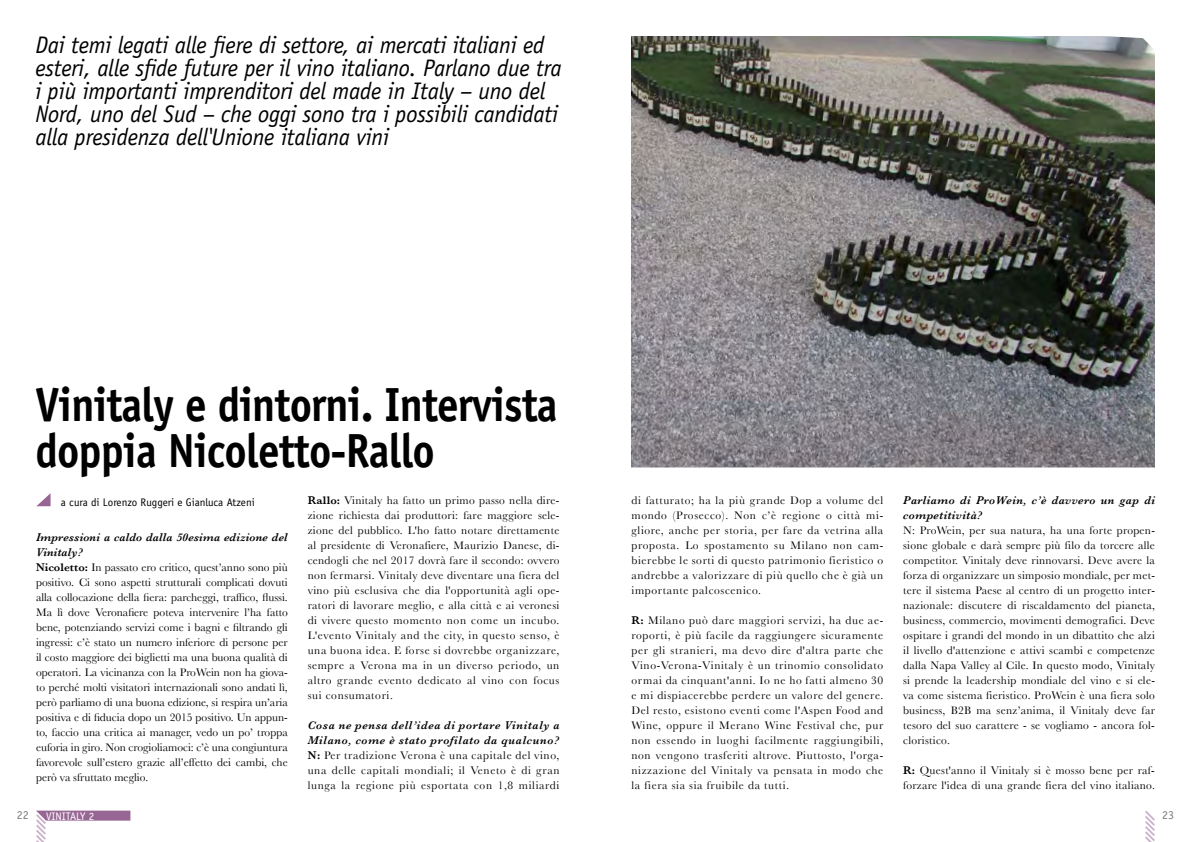
<style>
.page{position:relative;width:1191px;height:842px;background:#fff}
.page>*{position:absolute;margin:0;border:0;box-sizing:border-box;transform-origin:0 0}
.t1{font:700 48px/46px "Officina Sans Std";letter-spacing:-.02em;color:#000;scale:.9 1}
.t2{font:italic 24px/23px "Officina Sans Std";letter-spacing:-.01em;color:#000}
.t3{font:12px "Officina Sans Std";color:#7b7c7e}
.t4{font:11.5px/15px "Baskerville";color:#000;text-align:justify}
.t5{font:11.5px/15px "Baskerville";letter-spacing:.025em;color:#000}
.t6{font:italic 600 11.5px/15px "Baskerville";letter-spacing:.035em;color:#000}
.t7{font:11px "Officina Sans Std";color:#000}
.t8{font:11px "Officina Sans Std";color:#fff}
.s1{font-weight:600}
.s2{font-weight:600;font-style:italic}
</style>
<div class="page">
<svg style="left:1145px;top:811px;width:10px;height:31px"></svg>
<svg style="left:36px;top:493px;width:15px;height:13px"></svg>
<img style="left:631px;top:36px;width:524px;height:431px">
<svg style="left:36px;top:811px;width:94px;height:31px"></svg>
<p class="t2" style="left:35px;top:34px;width:528px">Dai temi legati alle fiere di settore, ai mercati italiani ed esteri, alle sfide future per il vino italiano. Parlano due tra i più importanti imprenditori del made in Italy – uno del Nord, uno del Sud – che oggi sono tra i possibili candidati alla presidenza dell'Unione italiana vini</p>
<h1 class="t1" style="left:35px;top:382px;width:581px">Vinitaly e dintorni. Intervista doppia Nicoletto-Rallo</h1>
<p class="t4" style="left:308px;top:493px;width:253px"><span class="s1">Rallo:</span> Vinitaly ha fatto un primo passo nella dire&shy;zione richiesta dai produttori: fare maggiore sele&shy;zione del pubblico. L'ho fatto notare direttamente al presidente di Veronafiere, Maurizio Danese, di&shy;cendogli che nel 2017 dovrà fare il secondo: ovvero non fermarsi. Vinitaly deve diventare una fiera del vino più esclusiva che dia l'opportunità agli ope&shy;ratori di lavorare meglio, e alla città e ai veronesi di vivere questo momento non come un incubo.<br>L'evento Vinitaly and the city, in questo senso, è una buona idea. E forse si dovrebbe organizzare, sempre a Verona ma in un diverso periodo, un altro grande evento dedicato al vino con focus sui consumatori.</p>
<p class="t4" style="left:308px;top:718px;width:253px"><span class="s2">Cosa ne pensa dell’idea di portare Vinitaly a Milano, come è stato profilato da qualcuno?<br></span><span class="s1">N:</span> Per tradizione Verona è una capitale del vino, una delle capitali mondiali; il Veneto è di gran lunga la regione più esportata con 1,8 miliardi</p>
<p class="t7" style="left:61px;top:496px;width:195px">a cura di Lorenzo Ruggeri e Gianluca Atzeni</p>
<p class="t4" style="left:631px;top:493px;width:253px">di fatturato; ha la più grande Dop a volume del mondo (Prosecco). Non c’è regione o città mi&shy;gliore, anche per storia, per fare da vetrina alla proposta. Lo spostamento su Milano non cam&shy;bierebbe le sorti di questo patrimonio fieristico o andrebbe a valorizzare di più quello che è già un importante palcoscenico.</p>
<p class="t4" style="left:631px;top:613px;width:253px"><span class="s1">R:</span> Milano può dare maggiori servizi, ha due ae&shy;roporti, è più facile da raggiungere sicuramente per gli stranieri, ma devo dire d'altra parte che Vino-Verona-Vinitaly è un trinomio consolidato ormai da cinquant'anni. Io ne ho fatti almeno 30 e mi dispiacerebbe perdere un valore del genere.<br>Del resto, esistono eventi come l'Aspen Food and Wine, oppure il Merano Wine Festival che, pur non essendo in luoghi facilmente raggiungibili, non vengono trasferiti altrove. Piuttosto, l'orga&shy;nizzazione del Vinitaly va pensata in modo che la fiera sia sia fruibile da tutti.</p>
<p class="t4" style="left:36px;top:530px;width:253px;text-align:left"><span class="s2">Impressioni a caldo dalla 50esima edizione del Vinitaly?<br></span><span class="s1">Nicoletto:</span> In passato ero critico, quest’anno sono più positivo. Ci sono aspetti strutturali complicati dovuti alla collocazione della fiera: parcheggi, traffico, flussi.<br>Ma lì dove Veronafiere poteva intervenire l’ha fatto bene, potenziando servizi come i bagni e filtrando gli ingressi: c’è stato un numero inferiore di persone per il costo maggiore dei biglietti ma una buona qualità di operatori. La vicinanza con la ProWein non ha giova&shy;to perché molti visitatori internazionali sono andati lì, però parliamo di una buona edizione, si respira un’aria positiva e di fiducia dopo un 2015 positivo. Un appun&shy;to, faccio una critica ai manager, vedo un po’ troppa euforia in giro. Non crogioliamoci: c’è una congiuntura favorevole sull’estero grazie all’effetto dei cambi, che però va sfruttato meglio.</p>
<p class="t6" style="left:903px;top:493px;width:253px">Parliamo di ProWein, c’è davvero un gap di competitività?</p>
<p class="t4" style="left:903px;top:523px;width:253px">N: ProWein, per sua natura, ha una forte propen&shy;sione globale e darà sempre più filo da torcere alle competitor. Vinitaly deve rinnovarsi. Deve avere la forza di organizzare un simposio mondiale, per met&shy;tere il sistema Paese al centro di un progetto inter&shy;nazionale: discutere di riscaldamento del pianeta, business, commercio, movimenti demografici. Deve ospitare i grandi del mondo in un dibattito che alzi il livello d'attenzione e attivi scambi e competenze dalla Napa Valley al Cile. In questo modo, Vinitaly si prende la leadership mondiale del vino e si ele&shy;va come sistema fieristico. ProWein è una fiera solo business, B2B ma senz’anima, il Vinitaly deve far tesoro del suo carattere - se vogliamo - ancora fol&shy;cloristico.</p>
<p class="t5" style="left:903px;top:763px;width:253px"><span class="s1">R:</span> Quest'anno il Vinitaly si è mosso bene per raf&shy;forzare l'idea di una grande fiera del vino italiano.</p>
<p class="t3" style="left:17px;top:808px;width:13px">22</p>
<p class="t3" style="left:1162px;top:808px;width:13px">23</p>
<p class="t8" style="left:46px;top:809px;width:50px">VINITALY 2</p>
</div>
